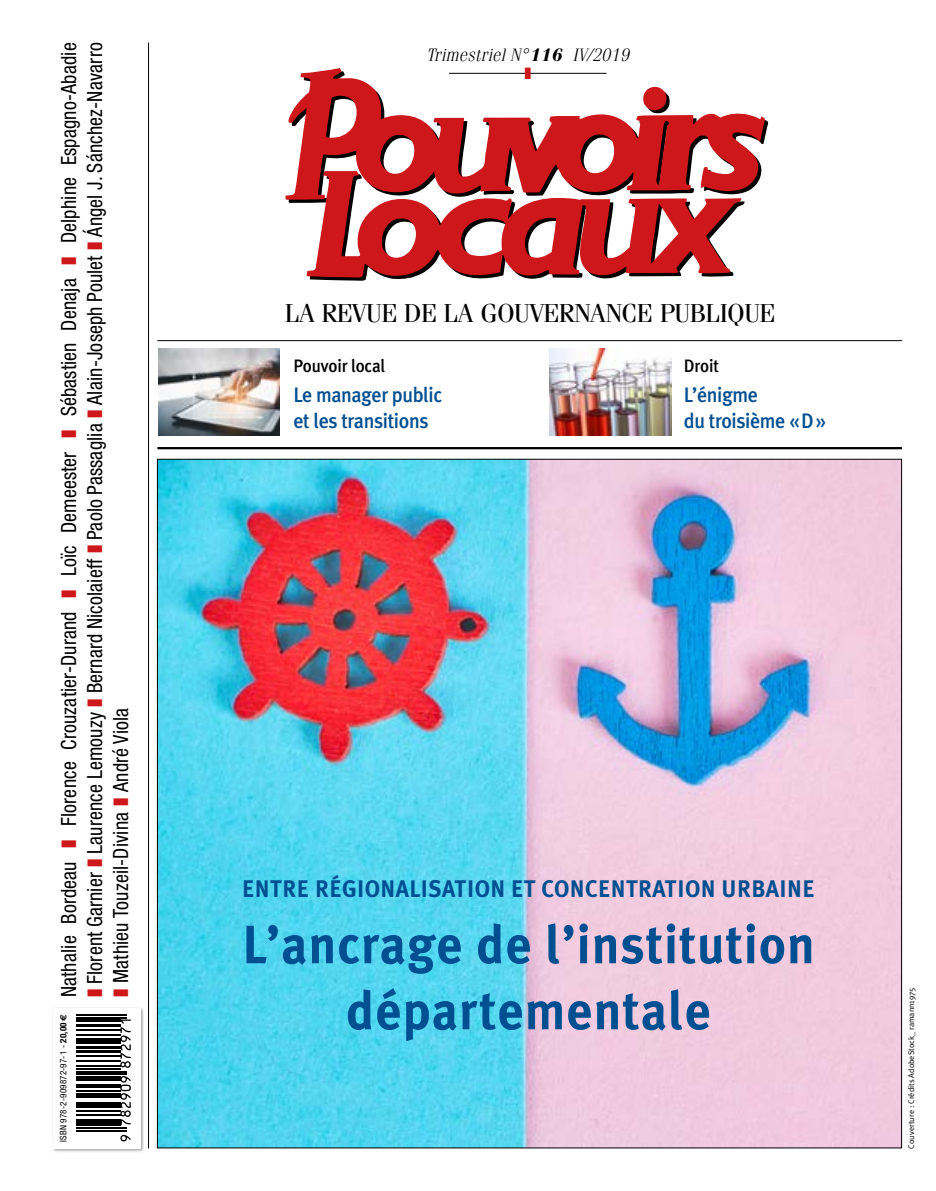
<style>
.page{position:relative;width:936px;height:1191px;background:#fff}
.page>*{position:absolute;margin:0;border:0;box-sizing:border-box;transform-origin:0 0}
.t1{font:700 54px/66px "Meta Plus";letter-spacing:.02em;color:#004f91;text-align:center;scale:.95 1}
.t2{font:25.95px "Fenice";letter-spacing:-.025em;color:#000}
.t3{font:700 24px "Meta Plus";letter-spacing:.02em;color:#004f91;scale:.95 1}
.t4{font:condensed 21px/26.1px "Helvetica Neue LT Pro";letter-spacing:.01em;color:#000;text-align:justify;scale:.95 1}
.t5{font:500 21px/25.5px "Meta Plus";letter-spacing:-.02em;color:#004f91;scale:.95 1}
.t6{font:italic 300 18px "Fenice";color:#000}
.t7{font:500 18px "Meta Plus";letter-spacing:-.01em;color:#000;scale:.95 1}
.t8{font:condensed 9px "Helvetica Neue LT Pro";letter-spacing:.02em;color:#000}
.t9{font:8.25px "Meta Plus Normal";color:#000}
.s1{font-weight:700}
.s2{font-family:"Euro Sans";font-weight:700;font-stretch:normal}
.s3{font-family:"Fenice IT Cby BT";font-weight:700}
</style>
<div class="page">
<img style="left:159px;top:461px;width:740px;height:685px">
<hr style="left:157px;top:447px;width:744px;height:2px;background:#000">
<hr style="left:157px;top:340px;width:744px;height:1px;background:#000">
<hr style="left:148px;top:43px;width:1px;height:1105px;background:#000">
<div style="left:52px;top:1007px;width:91px;height:145px;background:#000;opacity:.4"></div>
<div style="left:53px;top:1008px;width:87px;height:140px;background:#fff"></div>
<svg style="left:120px;top:1134px;width:11px;height:7px"></svg>
<hr style="left:76px;top:1130px;width:51px;height:1px;background:#000">
<hr style="left:76px;top:1127px;width:51px;height:1px;background:#000">
<hr style="left:76px;top:1122px;width:44px;height:4px;background:#000">
<hr style="left:76px;top:1119px;width:44px;height:2px;background:#000">
<hr style="left:76px;top:1114px;width:44px;height:1px;background:#000">
<hr style="left:76px;top:1110px;width:44px;height:1px;background:#000">
<hr style="left:76px;top:1105px;width:44px;height:3px;background:#000">
<hr style="left:76px;top:1101px;width:44px;height:3px;background:#000">
<hr style="left:76px;top:1096px;width:44px;height:2px;background:#000">
<hr style="left:76px;top:1093px;width:44px;height:2px;background:#000">
<hr style="left:76px;top:1090px;width:44px;height:2px;background:#000">
<hr style="left:76px;top:1084px;width:44px;height:4px;background:#000">
<svg style="left:120px;top:1076px;width:11px;height:49px"></svg>
<hr style="left:76px;top:1079px;width:44px;height:1px;background:#000">
<hr style="left:76px;top:1076px;width:44px;height:2px;background:#000">
<hr style="left:76px;top:1073px;width:51px;height:1px;background:#000">
<hr style="left:76px;top:1071px;width:51px;height:1px;background:#000">
<hr style="left:76px;top:1068px;width:44px;height:1px;background:#000">
<hr style="left:76px;top:1065px;width:44px;height:1px;background:#000">
<hr style="left:76px;top:1060px;width:44px;height:1px;background:#000">
<hr style="left:76px;top:1055px;width:44px;height:1px;background:#000">
<hr style="left:76px;top:1050px;width:44px;height:2px;background:#000">
<hr style="left:76px;top:1046px;width:44px;height:3px;background:#000">
<hr style="left:76px;top:1040px;width:44px;height:4px;background:#000">
<hr style="left:76px;top:1038px;width:44px;height:1px;background:#000">
<hr style="left:76px;top:1034px;width:44px;height:1px;background:#000">
<hr style="left:76px;top:1029px;width:44px;height:1px;background:#000">
<svg style="left:120px;top:1019px;width:11px;height:48px"></svg>
<hr style="left:76px;top:1024px;width:44px;height:2px;background:#000">
<hr style="left:76px;top:1019px;width:44px;height:3px;background:#000">
<hr style="left:76px;top:1017px;width:51px;height:1px;background:#000">
<hr style="left:76px;top:1014px;width:51px;height:1px;background:#000">
<img style="left:158px;top:349px;width:122px;height:87px">
<img style="left:550px;top:349px;width:121px;height:87px">
<svg style="left:310px;top:201px;width:434px;height:80px"></svg>
<svg style="left:285px;top:68px;width:480px;height:132px"></svg>
<svg style="left:306px;top:171px;width:435px;height:107px;fill:#cd171a"></svg>
<svg style="left:642px;top:86px;width:28px;height:28px"></svg>
<hr style="left:449px;top:73px;width:157px;height:1px;background:#000">
<svg style="left:525px;top:68px;width:5px;height:11px"></svg>
<p class="t4" style="left:56px;top:984px;width:992px;text-indent:740px;rotate:-90deg">Delphine Espagno-Abadie Florent Garnier Laurence Lemouzy Bernard Nicolaieff Paolo Passaglia Alain-Joseph Poulet Ángel J. Sánchez-Navarro Mathieu Touzeil-Divina André Viola</p>
<p class="t8" style="left:58px;top:1141px;width:129px;rotate:-90deg">ISBN 978-2-909872-97-1 - <span class="s1">20,00</span> <span class="s2">€</span></p>
<p class="t4" style="left:56px;top:416px;width:146px;rotate:-90deg">Sébastien Denaja</p>
<p class="t4" style="left:56px;top:576px;width:132px;rotate:-90deg">Loïc Demeester</p>
<p class="t4" style="left:56px;top:826px;width:227px;rotate:-90deg">Florence Crouzatier-Durand</p>
<p class="t4" style="left:56px;top:997px;width:145px;rotate:-90deg">Nathalie Bordeau</p>
<p class="t6" style="left:426px;top:44px;width:204px">Trimestriel N°<span class="s3">116</span> IV/2019</p>
<p class="t2" style="left:285px;top:298px;width:492px">LA REVUE DE LA GOUVERNANCE PUBLIQUE</p>
<p class="t7" style="left:293px;top:356px;width:98px">Pouvoir local</p>
<p class="t5" style="left:293px;top:382px;width:158px">Le manager public et les transitions</p>
<p class="t7" style="left:684px;top:356px;width:38px">Droit</p>
<p class="t5" style="left:684px;top:382px;width:151px">L’énigme<br>du troisième «D»</p>
<p class="t3" style="left:242px;top:875px;width:604px">ENTRE RÉGIONALISATION ET CONCENTRATION URBAINE</p>
<h1 class="t1" style="left:242px;top:911px;width:604px">L’ancrage de l’institution départementale</h1>
<p class="t9" style="left:906px;top:1148px;width:163px;rotate:-90deg">Couverture : Crédits AdobeStock_ ramann1975</p>
</div>
